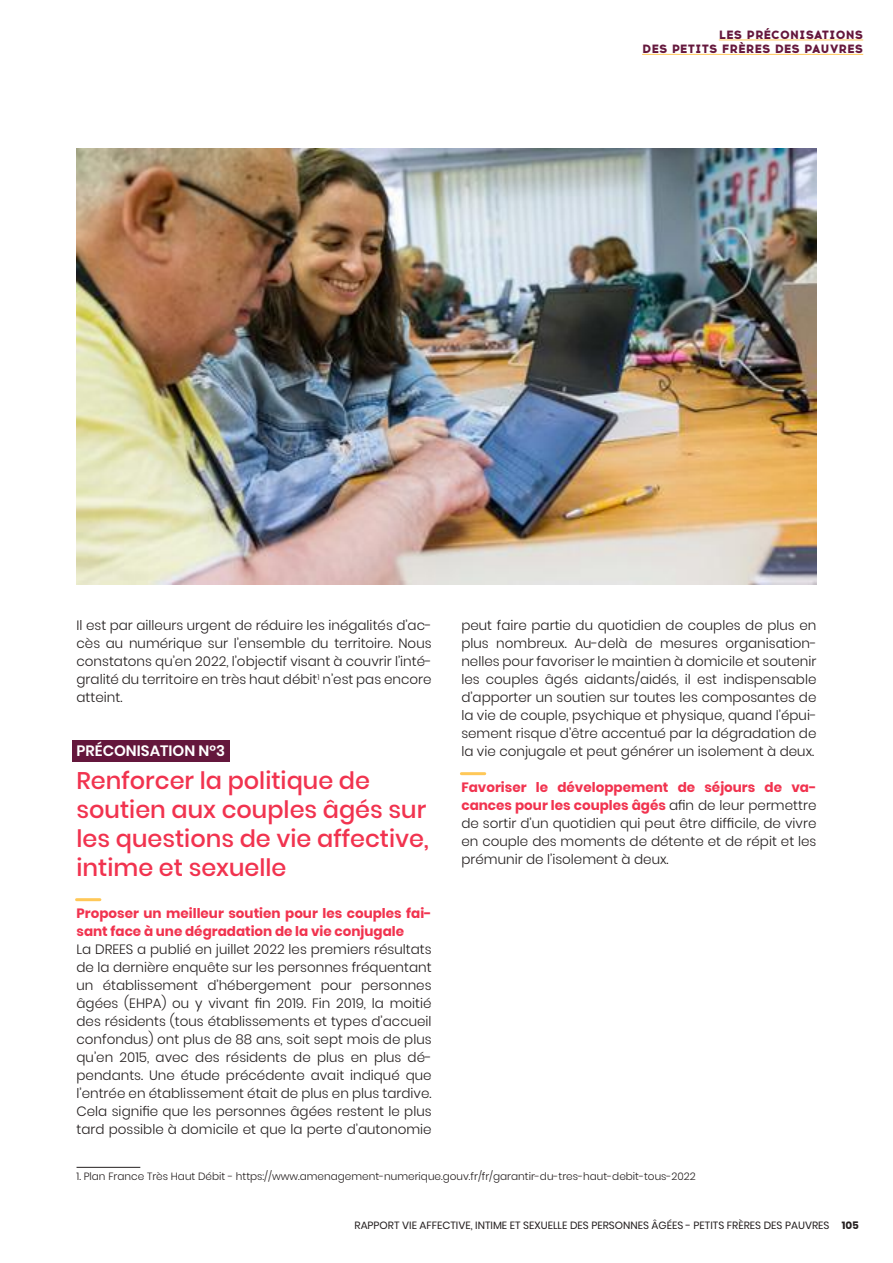
<style>
.page{position:relative;width:893px;height:1263px;background:#fff}
.page>*{position:absolute;margin:0;border:0;box-sizing:border-box;transform-origin:0 0}
.t1{font:500 24px/28.8px "Poppins";color:#f1334f}
.t2{font:600 15px "Poppins";color:#fff}
.t3{font:300 13.5px/18px "Poppins";color:#241f1f;text-align:justify}
.t4{font:700 13.5px/18px "Poppins";color:#f1334f}
.t5{font:800 12px/14.4px "Acrom";letter-spacing:.01em;color:#64173c;text-align:right}
.t6{font:300 10.5px "Poppins";color:#241f1f}
.t7{font:10.5px "Poppins";color:#241f1f}
.s1{font-weight:700;color:#f1334f}
.s2{font-weight:700}
</style>
<div class="page">
<div style="left:72px;top:740px;width:157px;height:21px;background:#64173c"></div>
<hr style="left:77px;top:898px;width:23px;height:3px;background:#ffc858">
<hr style="left:461px;top:772px;width:24px;height:3px;background:#ffc858">
<hr style="left:77px;top:1167px;width:63px;height:1px;background:#241f1f">
<img style="left:77px;top:149px;width:739px;height:436px">
<hr style="left:719px;top:40px;width:144px;height:1px;background:#ffc858">
<hr style="left:642px;top:54px;width:221px;height:1px;background:#ffc858">
<p class="t5" style="left:642px;top:27px;width:223px">LES PRÉCONISATIONS<br>DES PETITS FRÈRES DES PAUVRES</p>
<p class="t3" style="left:77px;top:616px;width:357px">Il est par ailleurs urgent de réduire les inégalités d’ac&shy;cès au numérique sur l’ensemble du territoire. Nous constatons qu’en 2022, l’objectif visant à couvrir l’inté&shy;gralité du territoire en très haut débit<sup>1</sup> n’est pas encore atteint.</p>
<p class="t2" style="left:77px;top:742px;width:150px">PRÉCONISATION N°3</p>
<h1 class="t1" style="left:77px;top:766px;width:354px">Renforcer la politique de soutien aux couples âgés sur les questions de vie affective, intime et sexuelle</h1>
<p class="t4" style="left:77px;top:904px;width:357px">Proposer un meilleur soutien pour les couples fai&shy;sant face à une dégradation de la vie conjugale</p>
<p class="t3" style="left:77px;top:940px;width:357px">La DREES a publié en juillet 2022 les premiers résultats de la dernière enquête sur les personnes fréquentant un établissement d’hébergement pour personnes âgées (EHPA) ou y vivant fin 2019. Fin 2019, la moitié des résidents (tous établissements et types d’accueil confondus) ont plus de 88 ans, soit sept mois de plus qu’en 2015, avec des résidents de plus en plus dé&shy;pendants. Une étude précédente avait indiqué que l’entrée en établissement était de plus en plus tardive.<br>Cela signifie que les personnes âgées restent le plus tard possible à domicile et que la perte d’autonomie</p>
<p class="t3" style="left:461px;top:616px;width:357px">peut faire partie du quotidien de couples de plus en plus nombreux. Au-delà de mesures organisation&shy;nelles pour favoriser le maintien à domicile et soutenir les couples âgés aidants/aidés, il est indispensable d’apporter un soutien sur toutes les composantes de la vie de couple, psychique et physique, quand l’épui&shy;sement risque d’être accentué par la dégradation de la vie conjugale et peut générer un isolement à deux.</p>
<p class="t3" style="left:461px;top:778px;width:357px"><span class="s1">Favoriser le développement de séjours de va&shy;cances pour les couples âgés</span> afin de leur permettre de sortir d’un quotidien qui peut être difficile, de vivre en couple des moments de détente et de répit et les prémunir de l’isolement à deux.</p>
<p class="t6" style="left:77px;top:1170px;width:621px">1. Plan France Très Haut Débit - https://www.amenagement-numerique.gouv.fr/fr/garantir-du-tres-haut-debit-tous-2022</p>
<p class="t7" style="left:355px;top:1219px;width:506px">RAPPORT VIE AFFECTIVE, INTIME ET SEXUELLE DES PERSONNES ÂGÉES - PETITS FRÈRES DES PAUVRES <span class="s2">105</span></p>
</div>
